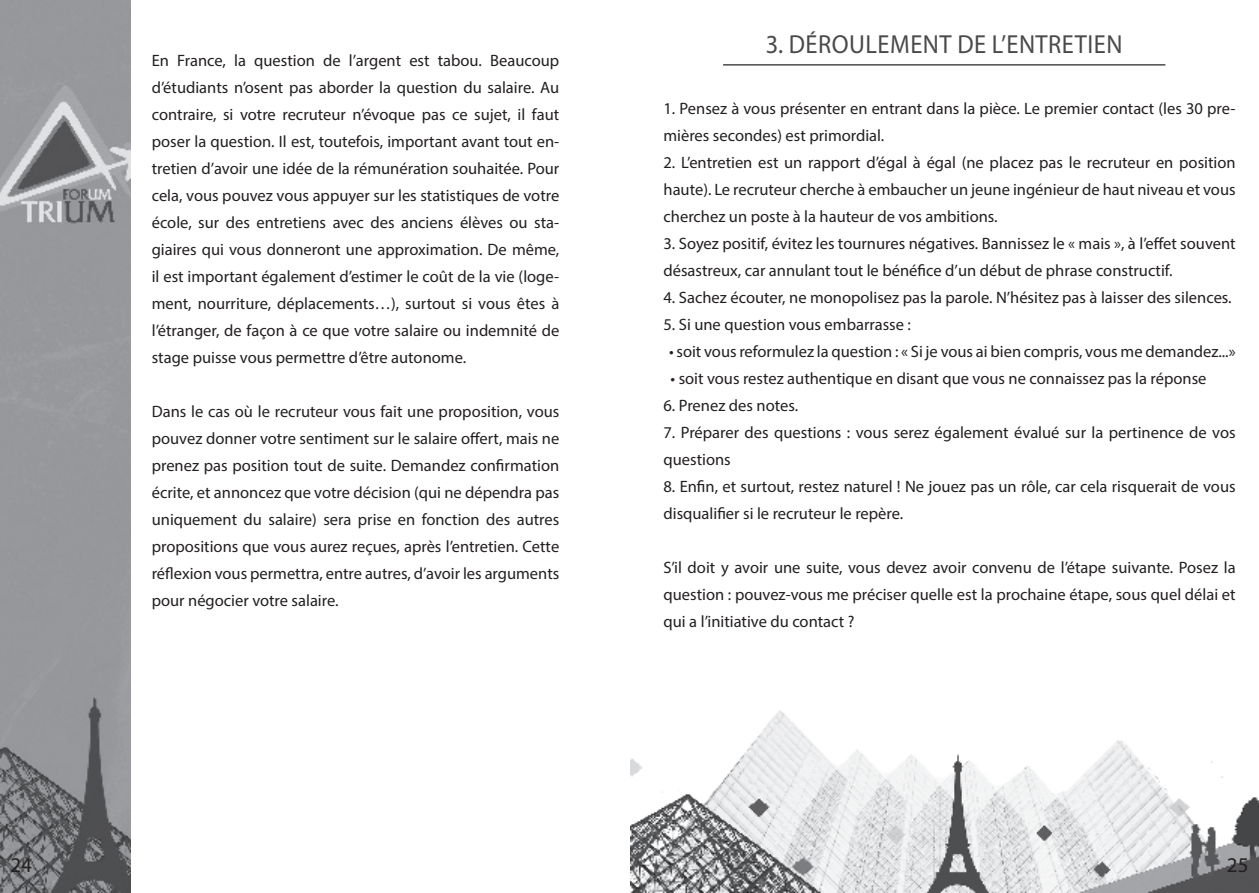
<style>
.page{position:relative;width:1259px;height:893px;background:#fff}
.page>*{position:absolute;margin:0;border:0;box-sizing:border-box;transform-origin:0 0}
.t1{font:26.1px "Myriad Pro";letter-spacing:.02em;color:#494a4b;scale:.94 1}
.Sous-titre_Sommaire{font:21px "Myriad Pro";color:#231f20}
.Sous-titre_Sommaire-2{font:16.5px/27px "Myriad Pro";color:#231f20}
</style>
<div class="page">
<img style="left:630px;top:710px;width:629px;height:183px">
<hr style="left:723px;top:64px;width:442px;height:2px;background:#494a4b">
<img style="left:0;top:0;width:130px;height:893px">
<p class="Sous-titre_Sommaire-2" style="left:152px;top:47px;width:409px;text-align:justify">En France, la question de l’argent est tabou. Beaucoup d’étudiants n’osent pas aborder la question du salaire. Au contraire, si votre recruteur n’évoque pas ce sujet, il faut poser la question. Il est, toutefois, important avant tout en&shy;tretien d’avoir une idée de la rémunération souhaitée. Pour cela, vous pouvez vous appuyer sur les statistiques de votre école, sur des entretiens avec des anciens élèves ou sta&shy;giaires qui vous donneront une approximation. De même, il est important également d’estimer le coût de la vie (loge&shy;ment, nourriture, déplacements…), surtout si vous êtes à l’étranger, de façon à ce que votre salaire ou indemnité de stage puisse vous permettre d’être autonome.</p>
<p class="Sous-titre_Sommaire-2" style="left:152px;top:398px;width:409px;text-align:justify">Dans le cas où le recruteur vous fait une proposition, vous pouvez donner votre sentiment sur le salaire offert, mais ne prenez pas position tout de suite. Demandez confirmation écrite, et annoncez que votre décision (qui ne dépendra pas uniquement du salaire) sera prise en fonction des autres propositions que vous aurez reçues, après l’entretien. Cette réflexion vous permettra, entre autres, d’avoir les arguments pour négocier votre salaire.</p>
<p class="t1" style="left:765px;top:28px;width:381px">3. DÉROULEMENT DE L’ENTRETIEN</p>
<p class="Sous-titre_Sommaire-2" style="left:663px;top:95px;width:573px">1. Pensez à vous présenter en entrant dans la pièce. Le premier contact (les 30 pre&shy;mières secondes) est primordial.</p>
<p class="Sous-titre_Sommaire-2" style="left:663px;top:149px;width:573px;text-align:justify">2. L’entretien est un rapport d’égal à égal (ne placez pas le recruteur en position haute). Le recruteur cherche à embaucher un jeune ingénieur de haut niveau et vous cherchez un poste à la hauteur de vos ambitions.</p>
<p class="Sous-titre_Sommaire-2" style="left:663px;top:230px;width:573px">3. Soyez positif, évitez les tournures négatives. Bannissez le « mais », à l’effet souvent désastreux, car annulant tout le bénéfice d’un début de phrase constructif.</p>
<p class="Sous-titre_Sommaire-2" style="left:663px;top:284px;width:570px">4. Sachez écouter, ne monopolisez pas la parole. N’hésitez pas à laisser des silences.</p>
<p class="Sous-titre_Sommaire-2" style="left:663px;top:311px;width:249px">5. Si une question vous embarrasse :</p>
<p class="Sous-titre_Sommaire-2" style="left:669px;top:338px;width:568px">• soit vous reformulez la question : « Si je vous ai bien compris, vous me demandez...»</p>
<p class="Sous-titre_Sommaire-2" style="left:670px;top:365px;width:537px">• soit vous restez authentique en disant que vous ne connaissez pas la réponse</p>
<p class="Sous-titre_Sommaire-2" style="left:663px;top:392px;width:136px">6. Prenez des notes.</p>
<p class="Sous-titre_Sommaire-2" style="left:663px;top:419px;width:573px">7. Préparer des questions : vous serez également évalué sur la pertinence de vos questions</p>
<p class="Sous-titre_Sommaire-2" style="left:663px;top:473px;width:573px">8. Enfin, et surtout, restez naturel ! Ne jouez pas un rôle, car cela risquerait de vous disqualifier si le recruteur le repère.</p>
<p class="Sous-titre_Sommaire-2" style="left:663px;top:554px;width:573px;text-align:justify">S’il doit y avoir une suite, vous devez avoir convenu de l’étape suivante. Posez la question : pouvez-vous me préciser quelle est la prochaine étape, sous quel délai et qui a l’initiative du contact ?</p>
<p class="Sous-titre_Sommaire" style="left:10px;top:852px;width:23px">24</p>
<p class="Sous-titre_Sommaire" style="left:1227px;top:852px;width:23px">25</p>
</div>
